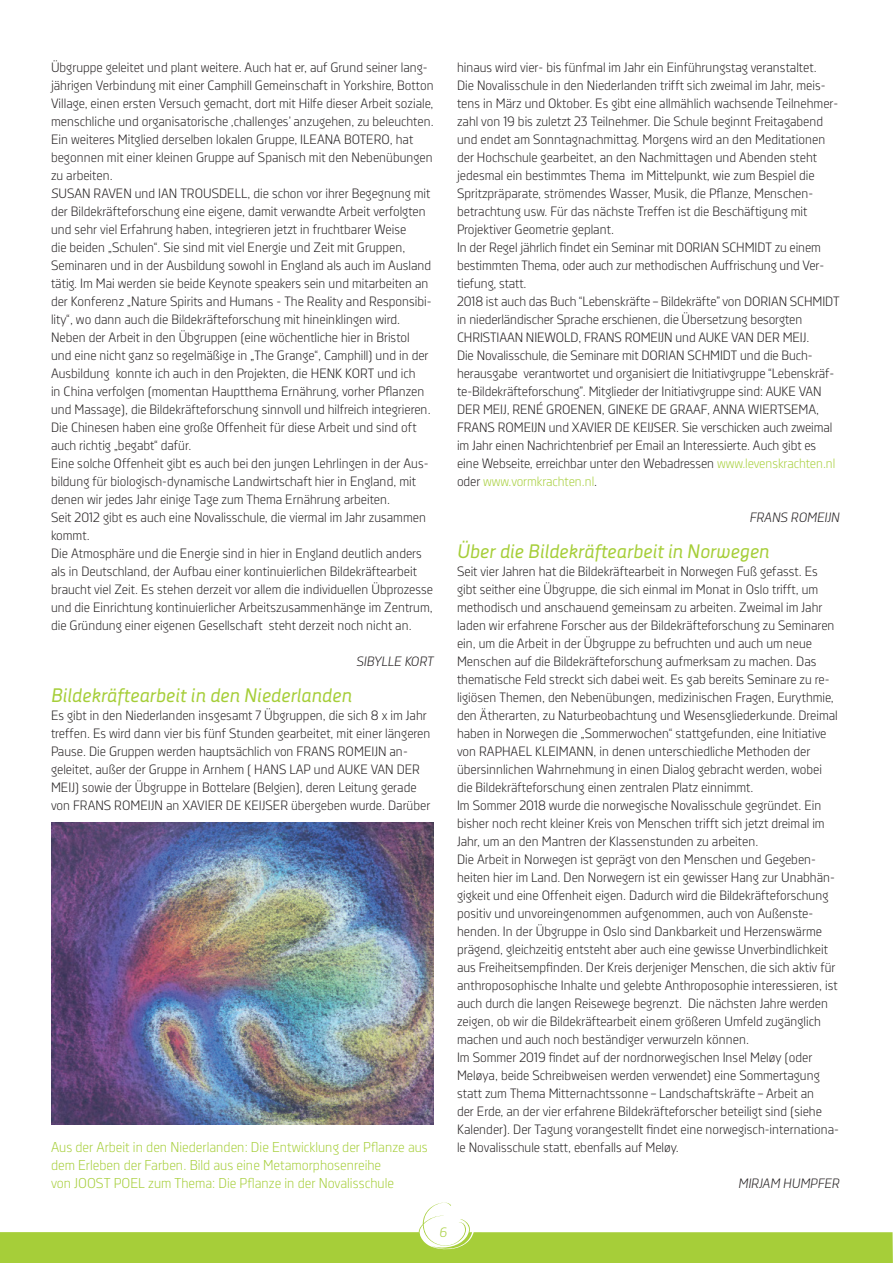
<style>
.page{position:relative;width:893px;height:1263px;background:#fff}
.page>*{position:absolute;margin:0;border:0;box-sizing:border-box;transform-origin:0 0}
.t1{font:italic 19.5px "Decima Nova";color:#a6ce39}
.t2{font:14.25px/18px "Decima Nova Lt";color:#a6ce39}
.t3{font:13.5px/18px "Decima Nova Lt";color:#231f20}
.t4{font:italic 13.5px "Decima Nova Lt";color:#231f20}
.t5{font:italic 13.5px "Decima Nova Lt";color:#a6ce39}
.s1{font-style:italic}
.s2{color:#a6ce39}
</style>
<div class="page">
<svg style="left:0;top:1202px;width:893px;height:61px"></svg>
<hr style="left:892px;top:387px;width:1px;height:77px;background:#a6ce39">
<img style="left:51px;top:822px;width:383px;height:302px">
<p class="t3" style="left:51px;top:58px;width:384px">Übgruppe geleitet und plant weitere. Auch hat er, auf Grund seiner lang&shy;jährigen Verbindung mit einer Camphill Gemeinschaft in Yorkshire, Botton Village, einen ersten Versuch gemacht, dort mit Hilfe dieser Arbeit soziale, menschliche und organisatorische ‚challenges’ anzugehen, zu beleuchten.<br>Ein weiteres Mitglied derselben lokalen Gruppe, ILEANA BOTERO, hat begonnen mit einer kleinen Gruppe auf Spanisch mit den Nebenübungen zu arbeiten.<br><span class="s1">S</span>USAN RAVEN und IAN TROUSDELL, die schon vor ihrer Begegnung mit der Bildekräfteforschung eine eigene, damit verwandte Arbeit verfolgten und sehr viel Erfahrung haben, integrieren jetzt in fruchtbarer Weise<br>die beiden „Schulen“. Sie sind mit viel Energie und Zeit mit Gruppen, Seminaren und in der Ausbildung sowohl in England als auch im Ausland tätig. Im Mai werden sie beide Keynote speakers sein und mitarbeiten an der Konferenz „Nature Spirits and Humans - The Reality and Responsibi&shy;lity“, wo dann auch die Bildekräfteforschung mit hineinklingen wird.<br>Neben der Arbeit in den Übgruppen (eine wöchentliche hier in Bristol<br>und eine nicht ganz so regelmäßige in „The Grange“, Camphill) und in der Ausbildung konnte ich auch in den Projekten, die HENK KORT und ich<br>in China verfolgen (momentan Hauptthema Ernährung, vorher Pflanzen und Massage), die Bildekräfteforschung sinnvoll und hilfreich integrieren.<br>Die Chinesen haben eine große Offenheit für diese Arbeit und sind oft auch richtig „begabt“ dafür.<br>Eine solche Offenheit gibt es auch bei den jungen Lehrlingen in der Aus&shy;bildung für biologisch-dynamische Landwirtschaft hier in England, mit denen wir jedes Jahr einige Tage zum Thema Ernährung arbeiten.<br>Seit 2012 gibt es auch eine Novalisschule, die viermal im Jahr zusammen kommt.<br>Die Atmosphäre und die Energie sind in hier in England deutlich anders als in Deutschland, der Aufbau einer kontinuierlichen Bildekräftearbeit braucht viel Zeit. Es stehen derzeit vor allem die individuellen Übprozesse und die Einrichtung kontinuierlicher Arbeitszusammenhänge im Zentrum, die Gründung einer eigenen Gesellschaft steht derzeit noch nicht an.</p>
<p class="t4" style="left:356px;top:653px;width:79px">SIBYLLE KORT</p>
<h1 class="t1" style="left:51px;top:684px;width:302px">Bildekräftearbeit in den Niederlanden</h1>
<p class="t3" style="left:51px;top:706px;width:381px">Es gibt in den Niederlanden insgesamt 7 Übgruppen, die sich 8 x im Jahr treffen. Es wird dann vier bis fünf Stunden gearbeitet, mit einer längeren Pause. Die Gruppen werden hauptsächlich von FRANS ROMEIJN an&shy;geleitet, außer der Gruppe in Arnhem ( HANS LAP und AUKE VAN DER MEIJ) sowie der Übgruppe in Bottelare (Belgien), deren Leitung gerade von FRANS ROMEIJN an XAVIER DE KEIJSER übergeben wurde. Darüber</p>
<p class="t2" style="left:51px;top:1138px;width:378px">Aus der Arbeit in den Niederlanden: Die Entwicklung der Pflanze aus dem Erleben der Farben. Bild aus eine Metamorphosenreihe<br>von JOOST POEL zum Thema: Die Pflanze in der Novalisschule</p>
<p class="t3" style="left:457px;top:58px;width:384px">hinaus wird vier- bis fünfmal im Jahr ein Einführungstag veranstaltet.<br>Die Novalisschule in den Niederlanden trifft sich zweimal im Jahr, meis&shy;tens in März und Oktober. Es gibt eine allmählich wachsende Teilnehmer&shy;zahl von 19 bis zuletzt 23 Teilnehmer. Die Schule beginnt Freitagabend und endet am Sonntagnachmittag. Morgens wird an den Meditationen der Hochschule gearbeitet, an den Nachmittagen und Abenden steht jedesmal ein bestimmtes Thema im Mittelpunkt, wie zum Bespiel die Spritzpräparate, strömendes Wasser, Musik, die Pflanze, Menschen&shy;betrachtung usw. Für das nächste Treffen ist die Beschäftigung mit Projektiver Geometrie geplant.<br>In der Regel jährlich findet ein Seminar mit DORIAN SCHMIDT zu einem bestimmten Thema, oder auch zur methodischen Auffrischung und Ver&shy;tiefung, statt.<br>2018 ist auch das Buch “Lebenskräfte – Bildekräfte” von DORIAN SCHMIDT in niederländischer Sprache erschienen, die Übersetzung besorgten CHRISTIAAN NIEWOLD, FRANS ROMEIJN und AUKE VAN DER MEIJ.<br>Die Novalisschule, die Seminare mit DORIAN SCHMIDT und die Buch&shy;herausgabe verantwortet und organisiert die Initiativgruppe “Lebenskräf&shy;te-Bildekräfteforschung”. Mitglieder der Initiativgruppe sind: AUKE VAN DER MEIJ, RENÉ GROENEN, GINEKE DE GRAAF, ANNA WIERTSEMA, FRANS ROMEIJN und XAVIER DE KEIJSER. Sie verschicken auch zweimal im Jahr einen Nachrichtenbrief per Email an Interessierte. Auch gibt es eine Webseite, erreichbar unter den Webadressen <span class="s2">www.levenskrachten.nl </span>oder <span class="s2">www.vormkrachten.nl</span>.</p>
<p class="t4" style="left:750px;top:509px;width:92px">FRANS ROMEIJN</p>
<h1 class="t1" style="left:457px;top:540px;width:314px">Über die Bildekräftearbeit in Norwegen</h1>
<p class="t3" style="left:457px;top:562px;width:383px">Seit vier Jahren hat die Bildekräftearbeit in Norwegen Fuß gefasst. Es gibt seither eine Übgruppe, die sich einmal im Monat in Oslo trifft, um methodisch und anschauend gemeinsam zu arbeiten. Zweimal im Jahr laden wir erfahrene Forscher aus der Bildekräfteforschung zu Seminaren ein, um die Arbeit in der Übgruppe zu befruchten und auch um neue Menschen auf die Bildekräfteforschung aufmerksam zu machen. Das thematische Feld streckt sich dabei weit. Es gab bereits Seminare zu re&shy;ligiösen Themen, den Nebenübungen, medizinischen Fragen, Eurythmie, den Ätherarten, zu Naturbeobachtung und Wesensgliederkunde. Dreimal haben in Norwegen die „Sommerwochen“ stattgefunden, eine Initiative von RAPHAEL KLEIMANN, in denen unterschiedliche Methoden der übersinnlichen Wahrnehmung in einen Dialog gebracht werden, wobei die Bildekräfteforschung einen zentralen Platz einnimmt.<br>Im Sommer 2018 wurde die norwegische Novalisschule gegründet. Ein bisher noch recht kleiner Kreis von Menschen trifft sich jetzt dreimal im Jahr, um an den Mantren der Klassenstunden zu arbeiten.<br>Die Arbeit in Norwegen ist geprägt von den Menschen und Gegeben&shy;heiten hier im Land. Den Norwegern ist ein gewisser Hang zur Unabhän&shy;gigkeit und eine Offenheit eigen. Dadurch wird die Bildekräfteforschung positiv und unvoreingenommen aufgenommen, auch von Außenste&shy;henden. In der Übgruppe in Oslo sind Dankbarkeit und Herzenswärme prägend, gleichzeitig entsteht aber auch eine gewisse Unverbindlichkeit aus Freiheitsempfinden. Der Kreis derjeniger Menschen, die sich aktiv für anthroposophische Inhalte und gelebte Anthroposophie interessieren, ist auch durch die langen Reisewege begrenzt. Die nächsten Jahre werden zeigen, ob wir die Bildekräftearbeit einem größeren Umfeld zugänglich machen und auch noch beständiger verwurzeln können.<br>Im Sommer 2019 findet auf der nordnorwegischen Insel Meløy (oder Meløya, beide Schreibweisen werden verwendet) eine Sommertagung statt zum Thema Mitternachtssonne – Landschaftskräfte – Arbeit an<br>der Erde, an der vier erfahrene Bildekräfteforscher beteiligt sind (siehe Kalender). Der Tagung vorangestellt findet eine norwegisch-internationa&shy;le Novalisschule statt, ebenfalls auf Meløy.</p>
<p class="t4" style="left:738px;top:1175px;width:103px">MIRJAM HUMPFER</p>
<p class="t5" style="left:440px;top:1224px;width:9px">6</p>
</div>
